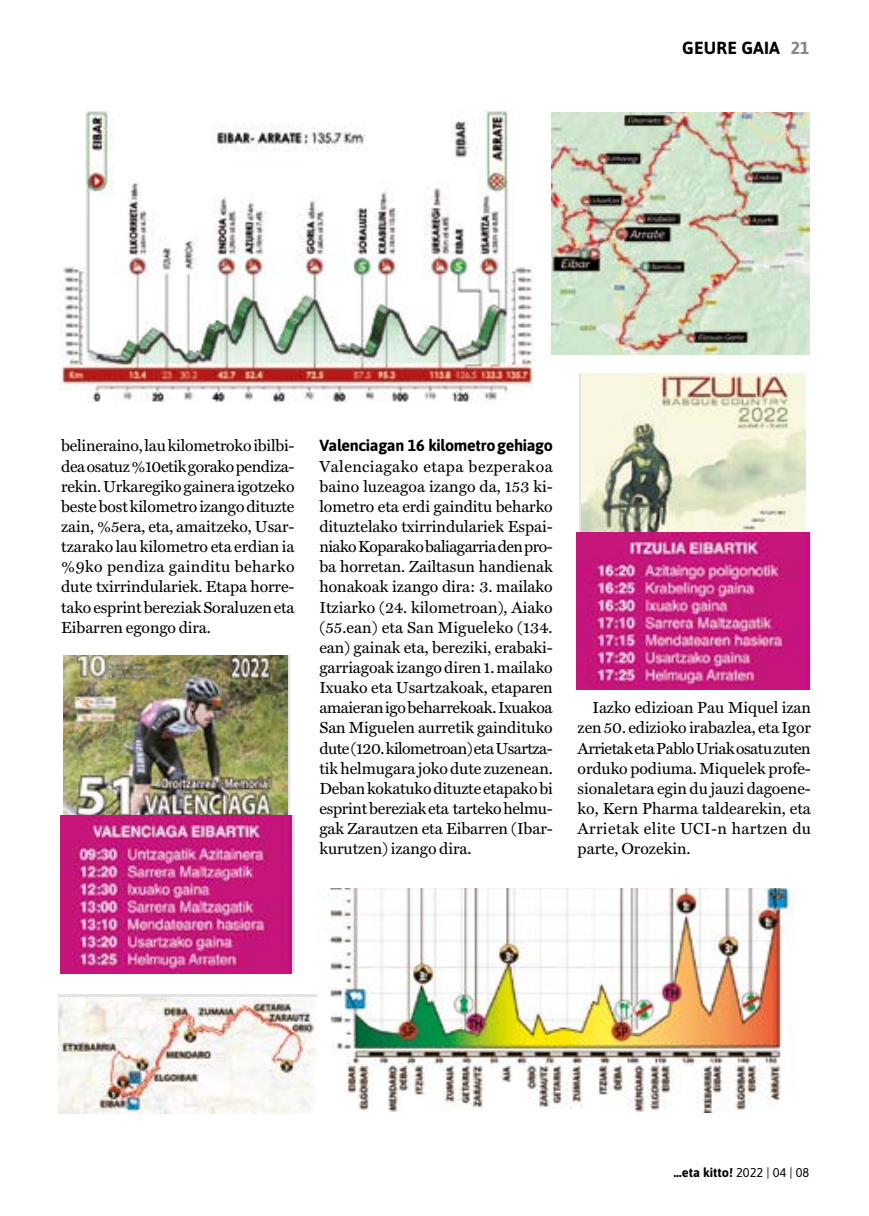
<style>
.page{position:relative;width:869px;height:1216px;background:#fff}
.page>*{position:absolute;margin:0;border:0;box-sizing:border-box;transform-origin:0 0}
.t1{font:700 17.5px "Asap";letter-spacing:.01em;color:#000}
.t2{font:16.1px/20.1px "Miller Text Roman";letter-spacing:-.005em;color:#000;text-align:justify}
.t3{font:700 16.1px "Asap";letter-spacing:-.02em;color:#000}
.t4{font:700 12.78px "Asap";color:#000}
.s1{color:#878787}
.s2{font-weight:400}
</style>
<div class="page">
<img style="left:60px;top:110px;width:475px;height:292px">
<img style="left:328px;top:888px;width:466px;height:224px">
<img style="left:551px;top:112px;width:258px;height:242px">
<img style="left:581px;top:374px;width:224px;height:158px">
<img style="left:63px;top:656px;width:224px;height:159px">
<div style="left:58px;top:994px;width:258px;height:119px;background:#e3e3e3"></div>
<img style="left:58px;top:997px;width:258px;height:116px">
<img style="left:576px;top:532px;width:232px;height:157px">
<img style="left:60px;top:815px;width:231px;height:158px">
<p class="t1" style="left:682px;top:36px;width:129px">GEURE GAIA <span class="s1">21</span></p>
<p class="t2" style="left:61px;top:436px;width:235px">belineraino, lau kilometroko ibilbi&shy;dea osatuz %10etik gorako pendiza&shy;rekin. Urkaregiko gainera igotzeko beste bost kilometro izango dituzte zain, %5era, eta, amaitzeko, Usar&shy;tzarako lau kilometro eta erdian ia %9ko pendiza gainditu beharko dute txirrindulariek. Etapa horre&shy;tako esprint bereziak Soraluzen eta Eibarren egongo dira.</p>
<p class="t3" style="left:319px;top:434px;width:235px">Valenciagan 16 kilometro gehiago</p>
<p class="t2" style="left:319px;top:456px;width:235px">Valenciagako etapa bezperakoa baino luzeagoa izango da, 153 ki&shy;lometro eta erdi gainditu beharko dituztelako txirrindulariek Espai&shy;niako Koparako baliagarria den pro&shy;ba horretan. Zailtasun handienak honakoak izango dira: 3. mailako Itziarko (24. kilometroan), Aiako (55.ean) eta San Migueleko (134. ean) gainak eta, bereziki, erabaki&shy;garriagoak izango diren 1. mailako Ixuako eta Usartzakoak, etaparen amaieran igo beharrekoak. Ixuakoa San Miguelen aurretik gaindituko dute (120. kilometroan) eta Usartza&shy;tik helmugara joko dute zuzenean.<br>Deban kokatuko dituzte etapako bi esprint bereziak eta tarteko helmu&shy;gak Zarautzen eta Eibarren (Ibar&shy;kurutzen) izango dira.</p>
<p class="t2" style="left:577px;top:697px;width:235px;text-indent:15px">Iazko edizioan Pau Miquel izan zen 50. edizioko irabazlea, eta Igor Arrietak eta Pablo Uriak osatu zuten orduko podiuma. Miquelek profe&shy;sionaletara egin du jauzi dagoene&shy;ko, Kern Pharma taldearekin, eta Arrietak elite UCI-n hartzen du parte, Orozekin.</p>
<p class="t4" style="left:673px;top:1162px;width:137px">…eta kitto! <span class="s2">2022 | 04 | 08</span></p>
</div>
